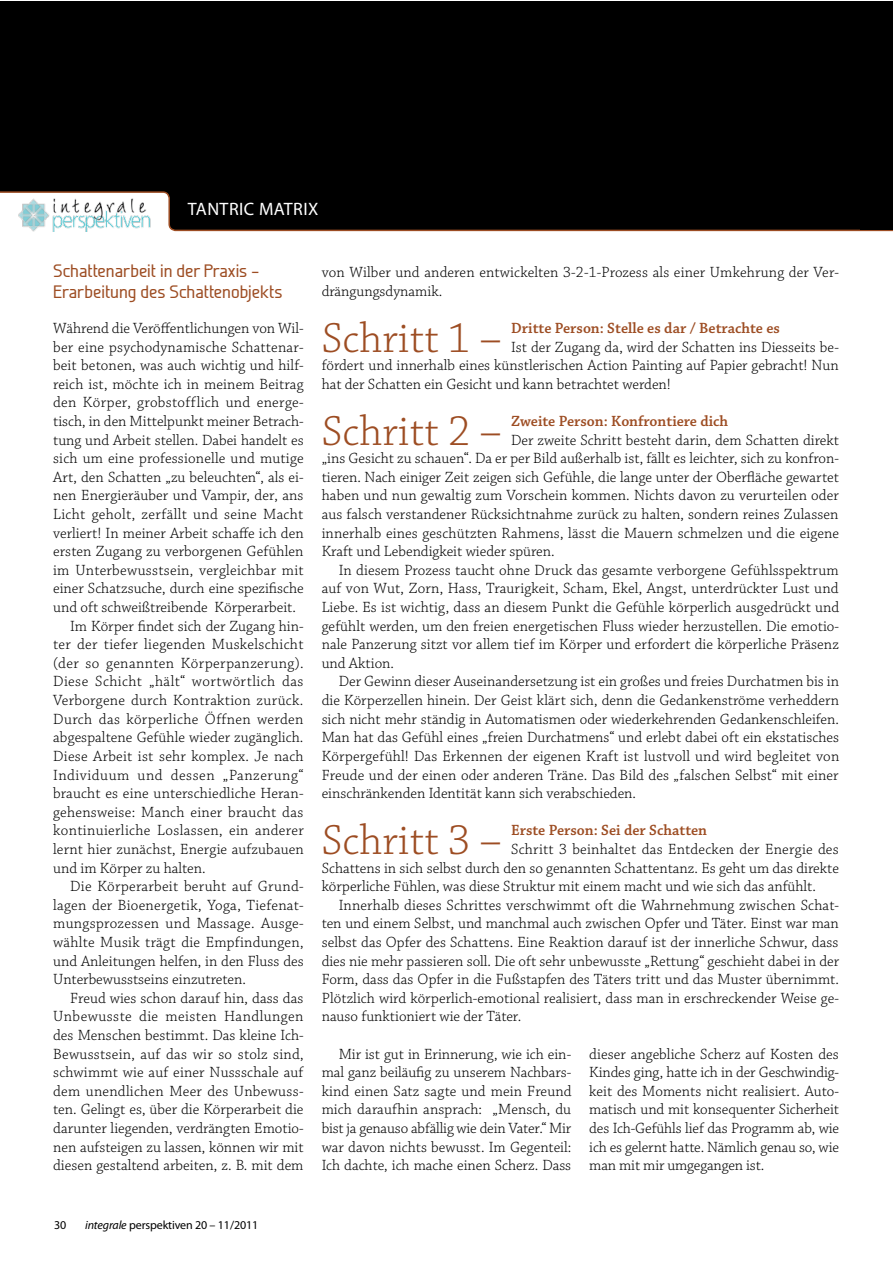
<style>
.page{position:relative;width:893px;height:1263px;background:#fff}
.page>*{position:absolute;margin:0;border:0;box-sizing:border-box;transform-origin:0 0}
.t1{font:300 44.25px "Chaparral Pro";color:#9d4d23}
.t2{font:500 18px/21px "Galette";color:#9d4d23}
.t3{font:18px "Myriad Pro";letter-spacing:.025em;color:#fff}
.t4{font:300 15.6px/18.6px "Chaparral Pro";letter-spacing:.005em;color:#000;text-align:justify}
.t5{font:300 15.6px "Chaparral Pro";letter-spacing:.025em;color:#000}
.t6{font:600 15.6px "Chaparral Pro";color:#9d4d23}
.t7{font:300 15.6px "Chaparral Pro";letter-spacing:.035em;color:#000}
.t8{font:300 15.6px "Chaparral Pro";letter-spacing:.03em;color:#000}
.t9{font:12px "Myriad Pro";letter-spacing:-.01em;color:#000}
.s1{font-style:italic}
</style>
<div class="page">
<div style="left:0;top:1px;width:892px;height:231px;background:#000"></div>
<div style="left:860px;top:1px;width:32px;height:229px;background:#000"></div>
<img style="left:19px;top:198px;width:146px;height:33px">
<p class="t3" style="left:188px;top:197px;width:132px">TANTRIC MATRIX</p>
<p class="t2" style="left:53px;top:260px;width:231px">Schattenarbeit in der Praxis –<br>Erarbeitung des Schattenobjekts</p>
<p class="t4" style="left:53px;top:319px;width:252px">Während die Veröffentlichungen von Wil-</p>
<p class="t4" style="left:53px;top:338px;width:252px">ber eine psychodynamische Schattenar-</p>
<p class="t4" style="left:53px;top:357px;width:252px">beit betonen, was auch wichtig und hilf-</p>
<p class="t4" style="left:53px;top:375px;width:252px">reich ist, möchte ich in meinem Beitrag</p>
<p class="t5" style="left:53px;top:394px;width:252px">den Körper, grobstofflich und energe-</p>
<p class="t4" style="left:53px;top:412px;width:252px">tisch, in den Mittelpunkt meiner Betrach-</p>
<p class="t4" style="left:53px;top:431px;width:252px">tung und Arbeit stellen. Dabei handelt es</p>
<p class="t4" style="left:53px;top:450px;width:252px">sich um eine professionelle und mutige</p>
<p class="t4" style="left:53px;top:468px;width:252px">Art, den Schatten „zu beleuchten“, als ei-</p>
<p class="t4" style="left:53px;top:487px;width:252px">nen Energieräuber und Vampir, der, ans</p>
<p class="t4" style="left:53px;top:505px;width:252px">Licht geholt, zerfällt und seine Macht</p>
<p class="t4" style="left:53px;top:524px;width:252px">verliert! In meiner Arbeit schaffe ich den</p>
<p class="t4" style="left:53px;top:543px;width:252px">ersten Zugang zu verborgenen Gefühlen</p>
<p class="t4" style="left:53px;top:561px;width:252px">im Unterbewusstsein, vergleichbar mit</p>
<p class="t4" style="left:53px;top:580px;width:252px">einer Schatzsuche, durch eine spezifische</p>
<p class="t4" style="left:53px;top:598px;width:244px">und oft schweißtreibende Körperarbeit.</p>
<p class="t4" style="left:70px;top:617px;width:235px">Im Körper findet sich der Zugang hin-</p>
<p class="t4" style="left:53px;top:636px;width:252px">ter der tiefer liegenden Muskelschicht</p>
<p class="t5" style="left:53px;top:654px;width:252px">(der so genannten Körperpanzerung).</p>
<p class="t5" style="left:53px;top:673px;width:252px">Diese Schicht „hält“ wortwörtlich das</p>
<p class="t4" style="left:53px;top:691px;width:252px">Verborgene durch Kontraktion zurück.</p>
<p class="t5" style="left:53px;top:710px;width:252px">Durch das körperliche Öffnen werden</p>
<p class="t4" style="left:53px;top:729px;width:252px">abgespaltene Gefühle wieder zugänglich.</p>
<p class="t4" style="left:53px;top:747px;width:252px">Diese Arbeit ist sehr komplex. Je nach</p>
<p class="t7" style="left:53px;top:766px;width:252px">Individuum und dessen „Panzerung“</p>
<p class="t4" style="left:53px;top:784px;width:252px">braucht es eine unterschiedliche Heran-</p>
<p class="t4" style="left:53px;top:803px;width:252px">gehensweise: Manch einer braucht das</p>
<p class="t5" style="left:53px;top:822px;width:252px">kontinuierliche Loslassen, ein anderer</p>
<p class="t4" style="left:53px;top:840px;width:252px">lernt hier zunächst, Energie aufzubauen</p>
<p class="t4" style="left:53px;top:859px;width:154px">und im Körper zu halten.</p>
<p class="t4" style="left:70px;top:877px;width:235px">Die Körperarbeit beruht auf Grund-</p>
<p class="t4" style="left:53px;top:896px;width:252px">lagen der Bioenergetik, Yoga, Tiefenat-</p>
<p class="t5" style="left:53px;top:915px;width:252px">mungsprozessen und Massage. Ausge-</p>
<p class="t4" style="left:53px;top:933px;width:252px">wählte Musik trägt die Empfindungen,</p>
<p class="t4" style="left:53px;top:952px;width:252px">und Anleitungen helfen, in den Fluss des</p>
<p class="t4" style="left:53px;top:970px;width:194px">Unterbewusstseins einzutreten.</p>
<p class="t4" style="left:70px;top:989px;width:235px">Freud wies schon darauf hin, dass das</p>
<p class="t8" style="left:53px;top:1008px;width:252px">Unbewusste die meisten Handlungen</p>
<p class="t4" style="left:53px;top:1026px;width:252px">des Menschen bestimmt. Das kleine Ich-</p>
<p class="t4" style="left:53px;top:1045px;width:252px">Bewusstsein, auf das wir so stolz sind,</p>
<p class="t4" style="left:53px;top:1063px;width:252px">schwimmt wie auf einer Nussschale auf</p>
<p class="t4" style="left:53px;top:1082px;width:252px">dem unendlichen Meer des Unbewuss-</p>
<p class="t4" style="left:53px;top:1101px;width:252px">ten. Gelingt es, über die Körperarbeit die</p>
<p class="t4" style="left:53px;top:1119px;width:252px">darunter liegenden, verdrängten Emotio-</p>
<p class="t4" style="left:53px;top:1138px;width:252px">nen aufsteigen zu lassen, können wir mit</p>
<p class="t4" style="left:53px;top:1156px;width:252px">diesen gestaltend arbeiten, z. B. mit dem</p>
<p class="t4" style="left:322px;top:264px;width:519px">von Wilber und anderen entwickelten 3-2-1-Prozess als einer Umkehrung der Ver&shy;drängungsdynamik.</p>
<h1 class="t1" style="left:322px;top:314px;width:181px">Schritt 1 –</h1>
<p class="t6" style="left:511px;top:319px;width:270px">Dritte Person: Stelle es dar / Betrachte es</p>
<p class="t4" style="left:322px;top:338px;width:519px;text-indent:189px">Ist der Zugang da, wird der Schatten ins Diesseits be&shy;fördert und innerhalb eines künstlerischen Action Painting auf Papier gebracht! Nun hat der Schatten ein Gesicht und kann betrachtet werden!</p>
<h1 class="t1" style="left:322px;top:407px;width:181px">Schritt 2 –</h1>
<p class="t6" style="left:511px;top:412px;width:219px">Zweite Person: Konfrontiere dich</p>
<p class="t4" style="left:322px;top:431px;width:519px;text-indent:189px">Der zweite Schritt besteht darin, dem Schatten direkt „ins Gesicht zu schauen“. Da er per Bild außerhalb ist, fällt es leichter, sich zu konfron&shy;tieren. Nach einiger Zeit zeigen sich Gefühle, die lange unter der Oberfläche gewartet haben und nun gewaltig zum Vorschein kommen. Nichts davon zu verurteilen oder aus falsch verstandener Rücksichtnahme zurück zu halten, sondern reines Zulassen innerhalb eines geschützten Rahmens, lässt die Mauern schmelzen und die eigene Kraft und Lebendigkeit wieder spüren.</p>
<p class="t4" style="left:322px;top:561px;width:519px;text-indent:17px">In diesem Prozess taucht ohne Druck das gesamte verborgene Gefühlsspektrum auf von Wut, Zorn, Hass, Traurigkeit, Scham, Ekel, Angst, unterdrückter Lust und Liebe. Es ist wichtig, dass an diesem Punkt die Gefühle körperlich ausgedrückt und gefühlt werden, um den freien energetischen Fluss wieder herzustellen. Die emotio&shy;nale Panzerung sitzt vor allem tief im Körper und erfordert die körperliche Präsenz und Aktion.</p>
<p class="t4" style="left:322px;top:673px;width:519px;text-indent:17px">Der Gewinn dieser Auseinandersetzung ist ein großes und freies Durchatmen bis in die Körperzellen hinein. Der Geist klärt sich, denn die Gedankenströme verheddern sich nicht mehr ständig in Automatismen oder wiederkehrenden Gedankenschleifen.<br>Man hat das Gefühl eines „freien Durchatmens“ und erlebt dabei oft ein ekstatisches Körpergefühl! Das Erkennen der eigenen Kraft ist lustvoll und wird begleitet von Freude und der einen oder anderen Träne. Das Bild des „falschen Selbst“ mit einer einschränkenden Identität kann sich verabschieden.</p>
<h1 class="t1" style="left:322px;top:816px;width:181px">Schritt 3 –</h1>
<p class="t6" style="left:511px;top:821px;width:198px">Erste Person: Sei der Schatten</p>
<p class="t4" style="left:322px;top:840px;width:519px;text-indent:189px">Schritt 3 beinhaltet das Entdecken der Energie des Schattens in sich selbst durch den so genannten Schattentanz. Es geht um das direkte körperliche Fühlen, was diese Struktur mit einem macht und wie sich das anfühlt.</p>
<p class="t4" style="left:322px;top:896px;width:519px;text-indent:17px">Innerhalb dieses Schrittes verschwimmt oft die Wahrnehmung zwischen Schat&shy;ten und einem Selbst, und manchmal auch zwischen Opfer und Täter. Einst war man selbst das Opfer des Schattens. Eine Reaktion darauf ist der innerliche Schwur, dass dies nie mehr passieren soll. Die oft sehr unbewusste „Rettung“ geschieht dabei in der Form, dass das Opfer in die Fußstapfen des Täters tritt und das Muster übernimmt.<br>Plötzlich wird körperlich-emotional realisiert, dass man in erschreckender Weise ge&shy;nauso funktioniert wie der Täter.</p>
<p class="t4" style="left:322px;top:1045px;width:251px;text-indent:17px">Mir ist gut in Erinnerung, wie ich ein&shy;mal ganz beiläufig zu unserem Nachbars&shy;kind einen Satz sagte und mein Freund mich daraufhin ansprach: „Mensch, du bist ja genauso abfällig wie dein Vater.“ Mir war davon nichts bewusst. Im Gegenteil:<br>Ich dachte, ich mache einen Scherz. Dass</p>
<p class="t4" style="left:589px;top:1045px;width:251px">dieser angebliche Scherz auf Kosten des Kindes ging, hatte ich in der Geschwindig&shy;keit des Moments nicht realisiert. Auto&shy;matisch und mit konsequenter Sicherheit des Ich-Gefühls lief das Programm ab, wie ich es gelernt hatte. Nämlich genau so, wie man mit mir umgegangen ist.</p>
<p class="t9" style="left:54px;top:1217px;width:14px">30</p>
<p class="t9" style="left:85px;top:1217px;width:175px"><span class="s1">integrale</span> perspektiven 20 – 11/2011</p>
</div>
